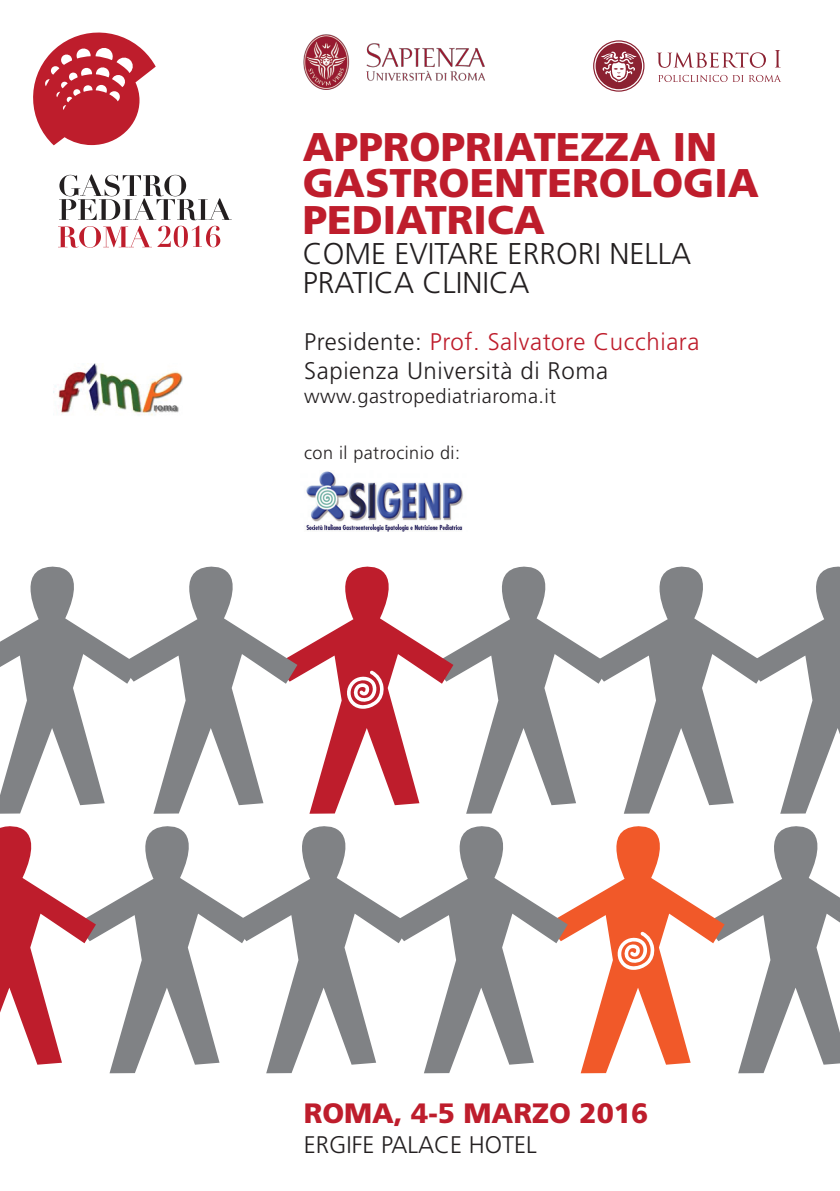
<style>
.page{position:relative;width:840px;height:1191px;background:#fff}
.page>*{position:absolute;margin:0;border:0;box-sizing:border-box;transform-origin:0 0}
.t1{font:900 40px/36.6px "Frutiger LT Std";color:#be1d2c}
.t2{font:300 30px/29.8px "Frutiger LT Std";color:#231f20}
.t3{font:900 28px "Frutiger LT Std";color:#be1d2c}
.t4{font:300 24px/28.8px "Frutiger LT Std";letter-spacing:.025em;color:#231f20}
.t5{font:300 24px "Frutiger LT Std";color:#231f20}
.t6{font:300 20px "Frutiger LT Std";letter-spacing:.025em;color:#231f20}
.t7{font:300 18px "Frutiger LT Std";letter-spacing:.025em;color:#231f20}
.s1{color:#be1d2c}
</style>
<div class="page">
<svg style="left:33px;top:32px;width:123px;height:113px"></svg>
<svg style="left:59px;top:174px;width:172px;height:46px"></svg>
<svg style="left:58px;top:226px;width:162px;height:22px"></svg>
<img style="left:303px;top:34px;width:182px;height:55px">
<svg style="left:656px;top:52px;width:109px;height:16px"></svg>
<svg style="left:775px;top:50px;width:5px;height:18px"></svg>
<svg style="left:658px;top:75px;width:122px;height:7px"></svg>
<svg style="left:593px;top:40px;width:51px;height:52px"></svg>
<svg style="left:724px;top:826px;width:115px;height:247px"></svg>
<svg style="left:567px;top:826px;width:157px;height:247px"></svg>
<svg style="left:767px;top:566px;width:72px;height:247px"></svg>
<svg style="left:609px;top:566px;width:158px;height:247px"></svg>
<svg style="left:453px;top:566px;width:156px;height:247px"></svg>
<svg style="left:297px;top:566px;width:156px;height:247px"></svg>
<svg style="left:139px;top:566px;width:158px;height:247px"></svg>
<svg style="left:0;top:566px;width:139px;height:247px"></svg>
<svg style="left:344px;top:670px;width:40px;height:38px"></svg>
<svg style="left:253px;top:826px;width:137px;height:247px"></svg>
<svg style="left:96px;top:826px;width:157px;height:247px"></svg>
<svg style="left:0;top:826px;width:96px;height:239px"></svg>
<svg style="left:616px;top:931px;width:38px;height:38px"></svg>
<svg style="left:390px;top:826px;width:177px;height:247px"></svg>
<img style="left:53px;top:363px;width:130px;height:53px">
<img style="left:306px;top:471px;width:157px;height:60px">
<h1 class="t1" style="left:302px;top:128px;width:457px">APPROPRIATEZZA IN<br>GASTROENTEROLOGIA<br>PEDIATRICA</h1>
<p class="t2" style="left:302px;top:239px;width:390px">COME EVITARE ERRORI NELLA<br>PRATICA CLINICA</p>
<p class="t4" style="left:304px;top:328px;width:396px">Presidente: <span class="s1">Prof. Salvatore Cucchiara<br></span>Sapienza Università di Roma</p>
<p class="t6" style="left:304px;top:385px;width:253px">www.gastropediatriaroma.it</p>
<p class="t7" style="left:304px;top:442px;width:157px">con il patrocinio di:</p>
<p class="t3" style="left:303px;top:1096px;width:346px">ROMA, 4-5 MARZO 2016</p>
<p class="t5" style="left:303px;top:1131px;width:234px">ERGIFE PALACE HOTEL</p>
</div>
